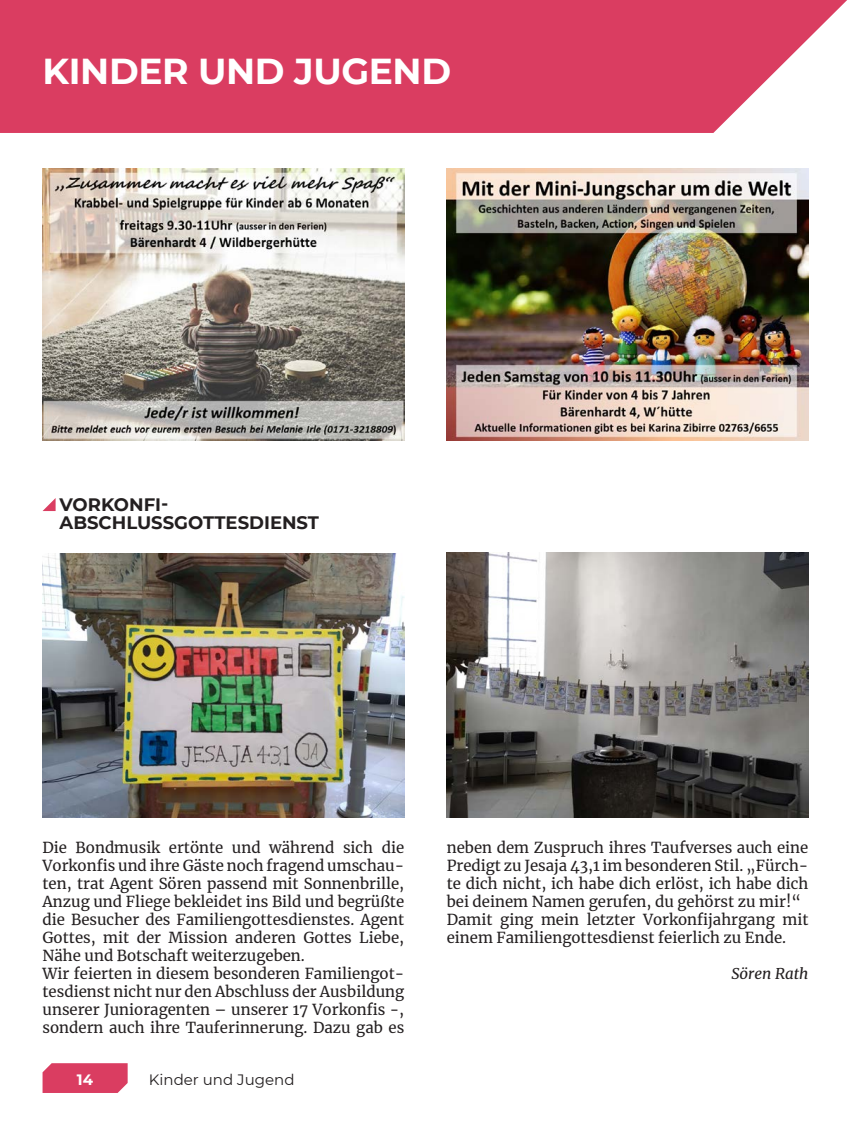
<style>
.page{position:relative;width:851px;height:1127px;background:#fff}
.page>*{position:absolute;margin:0;border:0;box-sizing:border-box;transform-origin:0 0}
.t1{font:700 36px "Montserrat";letter-spacing:-.01em;color:#fff}
.t2{font:700 18px/18px "Montserrat";color:#231f20}
.t3{font:15px/18px "Merriweather";color:#231f20}
.t4{font:15px "Montserrat";color:#231f20}
.t5{font:italic 15px "Merriweather";color:#231f20}
.t6{font:700 15px "Montserrat";color:#fff}
</style>
<div class="page">
<svg style="left:0;top:0;width:847px;height:133px;background:#dc4b6c"></svg>
<img style="left:43px;top:169px;width:361px;height:271px">
<img style="left:446px;top:169px;width:362px;height:271px">
<svg style="left:43px;top:498px;width:13px;height:13px"></svg>
<img style="left:43px;top:554px;width:361px;height:263px">
<img style="left:446px;top:552px;width:362px;height:265px">
<svg style="left:43px;top:1063px;width:85px;height:30px;background:#db4568"></svg>
<h1 class="t1" style="left:43px;top:45px;width:410px">KINDER UND JUGEND</h1>
<p class="t2" style="left:60px;top:495px;width:261px">VORKONFI-<br>ABSCHLUSSGOTTESDIENST</p>
<p class="t3" style="left:43px;top:838px;width:363px">Die Bondmusik ertönte und während sich die Vorkonfis und ihre Gäste noch fragend umschau&shy;ten, trat Agent Sören passend mit Sonnenbrille, Anzug und Fliege bekleidet ins Bild und begrüßte die Besucher des Familiengottesdienstes. Agent Gottes, mit der Mission anderen Gottes Liebe, Nähe und Botschaft weiterzugeben.<br>Wir feierten in diesem besonderen Familiengot&shy;tesdienst nicht nur den Abschluss der Ausbildung unserer Junioragenten – unserer 17 Vorkonfis -, sondern auch ihre Tauferinnerung. Dazu gab es</p>
<p class="t3" style="left:446px;top:838px;width:363px">neben dem Zuspruch ihres Taufverses auch eine Predigt zu Jesaja 43,1 im besonderen Stil. „Fürch&shy;te dich nicht, ich habe dich erlöst, ich habe dich bei deinem Namen gerufen, du gehörst zu mir!“ Damit ging mein letzter Vorkonfijahrgang mit einem Familiengottesdienst feierlich zu Ende.</p>
<p class="t5" style="left:731px;top:963px;width:78px">Sören Rath</p>
<p class="t6" style="left:77px;top:1069px;width:18px">14</p>
<p class="t4" style="left:149px;top:1069px;width:147px">Kinder und Jugend</p>
</div>
